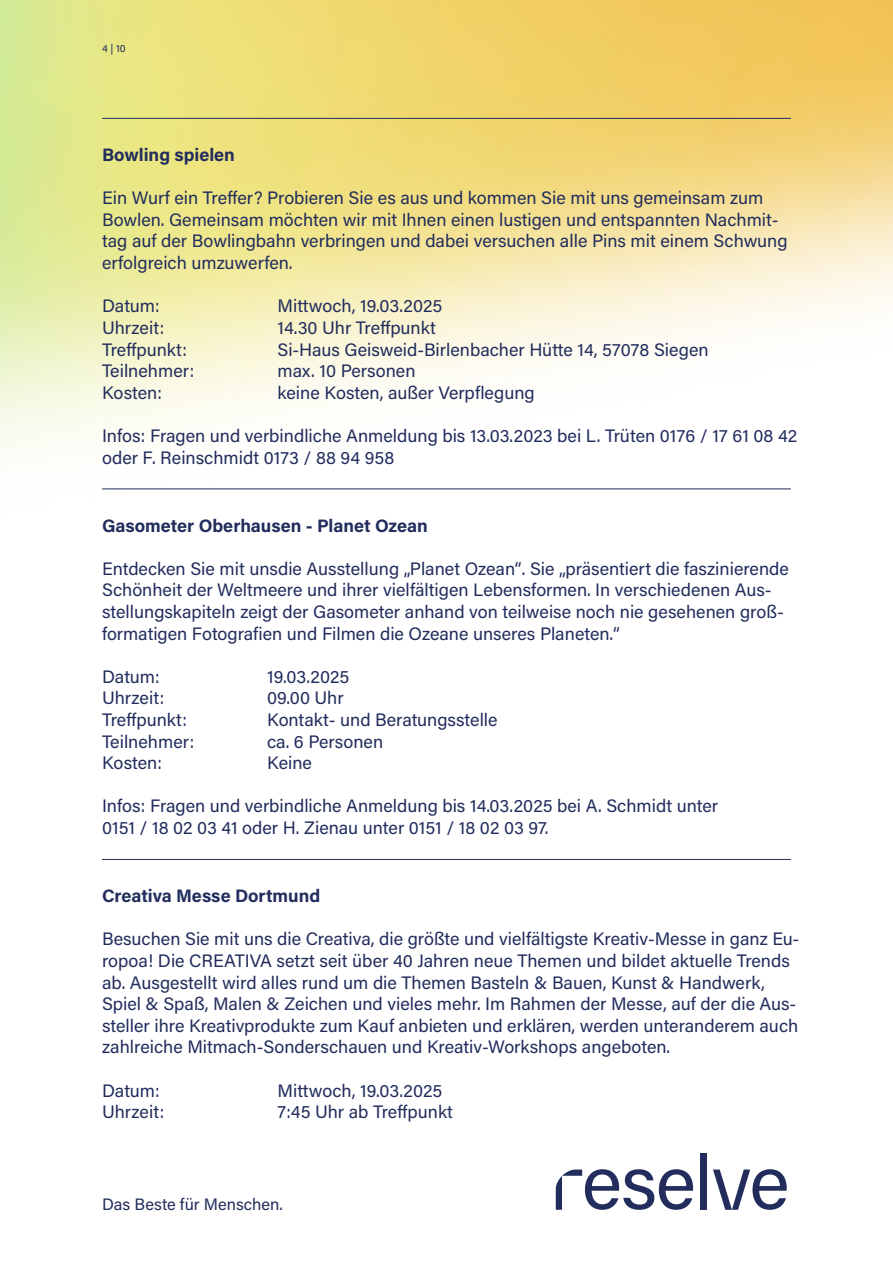
<style>
.page{position:relative;width:893px;height:1263px;background:#fff}
.page>*{position:absolute;margin:0;border:0;box-sizing:border-box;transform-origin:0 0}
.t1{font:18px/21.6px "Acumin Pro";color:#222d5d}
.t2{font:700 18px "Acumin Pro";color:#222d5d}
.t3{font:16.5px "Acumin Pro";color:#222d5d}
.t4{font:10.5px "Acumin Pro";color:#222d5d}
</style>
<div class="page">
<img style="left:0;top:0;width:893px;height:489px">
<div style="left:700px;top:1153px;width:7px;height:57px;background:#222d5d"></div>
<svg style="left:713px;top:1169px;width:74px;height:41px"></svg>
<svg style="left:556px;top:1169px;width:137px;height:41px"></svg>
<hr style="left:102px;top:118px;width:689px;height:1px;background:#222d5d">
<hr style="left:102px;top:489px;width:689px;height:1px;background:#222d5d">
<hr style="left:102px;top:859px;width:689px;height:1px;background:#222d5d">
<p class="t4" style="left:102px;top:41px;width:25px">4 | 10</p>
<p class="t2" style="left:102px;top:142px;width:134px">Bowling spielen</p>
<p class="t1" style="left:102px;top:186px;width:687px">Ein Wurf ein Treffer? Probieren Sie es aus und kommen Sie mit uns gemeinsam zum Bowlen. Gemeinsam möchten wir mit Ihnen einen lustigen und entspannten Nachmit&shy;tag auf der Bowlingbahn verbringen und dabei versuchen alle Pins mit einem Schwung erfolgreich umzuwerfen.</p>
<p class="t1" style="left:102px;top:294px;width:59px">Datum:</p>
<p class="t1" style="left:278px;top:294px;width:166px">Mittwoch, 19.03.2025</p>
<p class="t1" style="left:102px;top:316px;width:64px">Uhrzeit:</p>
<p class="t1" style="left:278px;top:316px;width:160px">14.30 Uhr Treffpunkt</p>
<p class="t1" style="left:102px;top:338px;width:87px">Treffpunkt:</p>
<p class="t1" style="left:278px;top:338px;width:432px">Si-Haus Geisweid-Birlenbacher Hütte 14, 57078 Siegen</p>
<p class="t1" style="left:102px;top:359px;width:94px">Teilnehmer:</p>
<p class="t1" style="left:278px;top:359px;width:139px">max. 10 Personen</p>
<p class="t1" style="left:102px;top:381px;width:61px">Kosten:</p>
<p class="t1" style="left:278px;top:381px;width:259px">keine Kosten, außer Verpflegung</p>
<p class="t1" style="left:102px;top:424px;width:697px">Infos: Fragen und verbindliche Anmeldung bis 13.03.2023 bei L. Trüten 0176 / 17 61 08 42 oder F. Reinschmidt 0173 / 88 94 958</p>
<p class="t2" style="left:102px;top:513px;width:327px">Gasometer Oberhausen - Planet Ozean</p>
<p class="t1" style="left:102px;top:557px;width:688px">Entdecken Sie mit unsdie Ausstellung „Planet Ozean“. Sie „präsentiert die faszinierende Schönheit der Weltmeere und ihrer vielfältigen Lebensformen. In verschiedenen Aus&shy;stellungskapiteln zeigt der Gasometer anhand von teilweise noch nie gesehenen groß&shy;formatigen Fotografien und Filmen die Ozeane unseres Planeten.“</p>
<p class="t1" style="left:102px;top:665px;width:59px">Datum:</p>
<p class="t1" style="left:267px;top:665px;width:84px">19.03.2025</p>
<p class="t1" style="left:102px;top:687px;width:64px">Uhrzeit:</p>
<p class="t1" style="left:267px;top:687px;width:78px">09.00 Uhr</p>
<p class="t1" style="left:102px;top:708px;width:87px">Treffpunkt:</p>
<p class="t1" style="left:267px;top:708px;width:232px">Kontakt- und Beratungsstelle</p>
<p class="t1" style="left:102px;top:730px;width:94px">Teilnehmer:</p>
<p class="t1" style="left:267px;top:730px;width:118px">ca. 6 Personen</p>
<p class="t1" style="left:102px;top:751px;width:61px">Kosten:</p>
<p class="t1" style="left:267px;top:751px;width:46px">Keine</p>
<p class="t1" style="left:102px;top:795px;width:618px">Infos: Fragen und verbindliche Anmeldung bis 14.03.2025 bei A. Schmidt unter<br>0151 / 18 02 03 41 oder H. Zienau unter 0151 / 18 02 03 97.</p>
<p class="t2" style="left:102px;top:883px;width:220px">Creativa Messe Dortmund</p>
<p class="t1" style="left:102px;top:927px;width:699px">Besuchen Sie mit uns die Creativa, die größte und vielfältigste Kreativ-Messe in ganz Eu&shy;ropoa! Die CREATIVA setzt seit über 40 Jahren neue Themen und bildet aktuelle Trends ab. Ausgestellt wird alles rund um die Themen Basteln &amp; Bauen, Kunst &amp; Handwerk, Spiel &amp; Spaß, Malen &amp; Zeichen und vieles mehr. Im Rahmen der Messe, auf der die Aus&shy;steller ihre Kreativprodukte zum Kauf anbieten und erklären, werden unteranderem auch zahlreiche Mitmach-Sonderschauen und Kreativ-Workshops angeboten.</p>
<p class="t1" style="left:102px;top:1079px;width:59px">Datum:</p>
<p class="t1" style="left:278px;top:1079px;width:166px">Mittwoch, 19.03.2025</p>
<p class="t1" style="left:102px;top:1100px;width:64px">Uhrzeit:</p>
<p class="t1" style="left:278px;top:1100px;width:177px">7:45 Uhr ab Treffpunkt</p>
<p class="t3" style="left:102px;top:1192px;width:182px">Das Beste für Menschen.</p>
</div>
